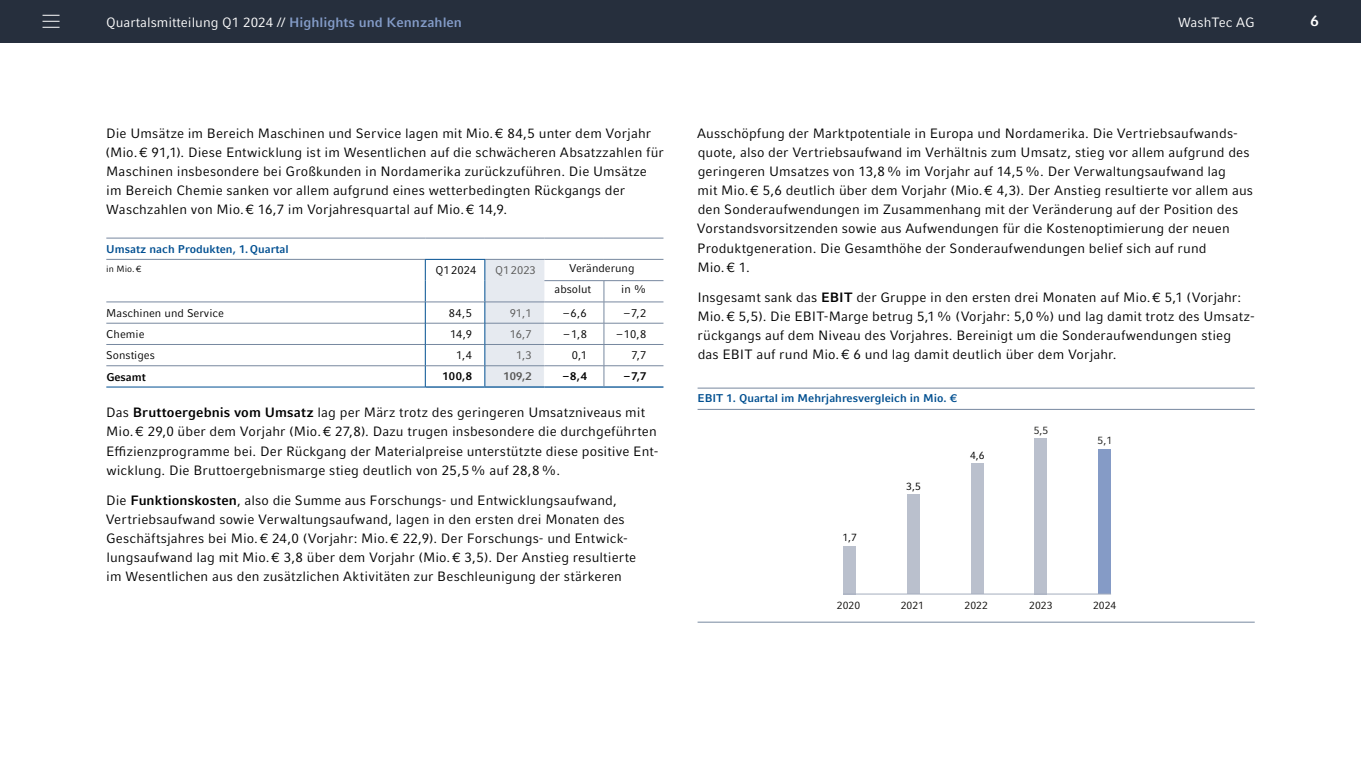
<style>
.page{position:relative;width:1361px;height:766px;background:#fff}
.page>*{position:absolute;margin:0;border:0;box-sizing:border-box;transform-origin:0 0}
.t1{font:700 15px "Compatil Fact LT Pro";color:#fff}
.t2{font:13.5px/19.2px "Compatil Fact LT Pro";letter-spacing:.01em;color:#000}
.t3{font:13.5px "Compatil Fact LT Pro";color:#fff}
.t4{font:11.25px/21.3px "Compatil Fact LT Pro";color:#000}
.t5{font:700 11.25px "Compatil Fact LT Pro";color:#004f90}
.t6{font:700 11.25px "Compatil Fact LT Pro";color:#004f91}
.t7{font:700 11.25px "Compatil Fact LT Pro";color:#000}
.t8{font:11.25px "Compatil Fact LT Pro";color:#575756}
.t9{font:700 11.25px "Compatil Fact LT Pro";color:#575756}
.t10{font:10.5px "Compatil Fact LT Pro";color:#0f0d0b}
.t11{font:10.5px "Compatil Fact LT Pro";color:#000}
.t12{font:10.5px "Compatil Fact LT Pro";color:#1b1b19}
.t13{font:9px "Compatil Fact LT Pro";color:#000}
.s1{font-weight:700;color:#839bc7}
.s2{font-weight:700}
</style>
<div class="page">
<div style="left:0;top:0;width:1361px;height:43px;background:#262f3d"></div>
<svg style="left:43px;top:15px;width:17px;height:13px"></svg>
<hr style="left:697px;top:388px;width:557px;height:1px;background:#77889f">
<hr style="left:697px;top:621px;width:557px;height:1px;background:#77889f">
<hr style="left:697px;top:409px;width:557px;height:1px;background:#77889f">
<div style="left:843px;top:546px;width:13px;height:48px;background:#bac0cd"></div>
<div style="left:907px;top:494px;width:12px;height:100px;background:#bac0cd"></div>
<div style="left:970px;top:463px;width:13px;height:131px;background:#bac0cd"></div>
<div style="left:1034px;top:438px;width:13px;height:156px;background:#bac0cd"></div>
<div style="left:1098px;top:449px;width:13px;height:145px;background:#859bc6"></div>
<hr style="left:843px;top:593px;width:268px;height:1px;background:#a5aebe">
<hr style="left:106px;top:238px;width:319px;height:1px;background:#77889f">
<hr style="left:425px;top:238px;width:60px;height:1px;background:#77889f">
<hr style="left:485px;top:238px;width:59px;height:1px;background:#77889f">
<hr style="left:544px;top:238px;width:60px;height:1px;background:#77889f">
<hr style="left:604px;top:238px;width:59px;height:1px;background:#77889f">
<hr style="left:106px;top:259px;width:319px;height:1px;background:#77889f">
<hr style="left:544px;top:259px;width:60px;height:1px;background:#77889f">
<hr style="left:604px;top:259px;width:59px;height:1px;background:#77889f">
<hr style="left:544px;top:280px;width:60px;height:1px;background:#77889f">
<hr style="left:604px;top:280px;width:59px;height:1px;background:#77889f">
<hr style="left:106px;top:301px;width:319px;height:1px;background:#77889f">
<hr style="left:544px;top:301px;width:60px;height:1px;background:#77889f">
<hr style="left:604px;top:301px;width:59px;height:1px;background:#77889f">
<hr style="left:106px;top:323px;width:319px;height:1px;background:#77889f">
<hr style="left:544px;top:323px;width:60px;height:1px;background:#77889f">
<hr style="left:604px;top:323px;width:59px;height:1px;background:#77889f">
<hr style="left:106px;top:344px;width:319px;height:1px;background:#77889f">
<hr style="left:544px;top:344px;width:60px;height:1px;background:#77889f">
<hr style="left:604px;top:344px;width:59px;height:1px;background:#77889f">
<hr style="left:106px;top:365px;width:319px;height:1px;background:#77889f">
<hr style="left:544px;top:365px;width:60px;height:1px;background:#77889f">
<hr style="left:604px;top:365px;width:59px;height:1px;background:#77889f">
<hr style="left:106px;top:386px;width:319px;height:1px;background:#004f91">
<svg style="left:425px;top:259px;width:120px;height:127px"></svg>
<hr style="left:425px;top:386px;width:60px;height:1px;background:#004f91">
<hr style="left:485px;top:386px;width:59px;height:1px;background:#004f91">
<hr style="left:544px;top:386px;width:60px;height:1px;background:#004f91">
<hr style="left:604px;top:386px;width:59px;height:1px;background:#004f91">
<svg style="left:604px;top:281px;width:1px;height:105px"></svg>
<p class="t3" style="left:106px;top:14px;width:357px">Quartalsmitteilung Q1 2024 // <span class="s1">Highlights und Kennzahlen</span></p>
<p class="t3" style="left:1178px;top:14px;width:78px">WashTec AG</p>
<p class="t2" style="left:106px;top:123px;width:560px">Die Umsätze im Bereich Maschinen und Service lagen mit Mio.€ 84,5 unter dem Vorjahr (Mio.€ 91,1). Diese Entwicklung ist im Wesentlichen auf die schwächeren Absatzzahlen für Maschinen insbesondere bei Großkunden in Nordamerika zurückzuführen. Die Umsätze im Bereich Chemie sanken vor allem aufgrund eines wetterbedingten Rückgangs der Waschzahlen von Mio.€ 16,7 im Vorjahresquartal auf Mio.€ 14,9.</p>
<p class="t2" style="left:697px;top:123px;width:558px">Ausschöpfung der Marktpotentiale in Europa und Nordamerika. Die Vertriebsaufwands&shy;quote, also der Vertriebsaufwand im Verhältnis zum Umsatz, stieg vor allem aufgrund des geringeren Umsatzes von 13,8% im Vorjahr auf 14,5%. Der Verwaltungsaufwand lag<br>mit Mio.€ 5,6 deutlich über dem Vorjahr (Mio.€ 4,3). Der Anstieg resultierte vor allem aus den Sonderaufwendungen im Zusammenhang mit der Veränderung auf der Position des Vorstandsvorsitzenden sowie aus Aufwendungen für die Kostenoptimierung der neuen Produktgeneration. Die Gesamthöhe der Sonderaufwendungen belief sich auf rund<br>Mio.€ 1.</p>
<p class="t2" style="left:697px;top:287px;width:559px">Insgesamt sank das <span class="s2">EBIT</span> der Gruppe in den ersten drei Monaten auf Mio.€ 5,1 (Vorjahr:<br>Mio.€ 5,5). Die EBIT-Marge betrug 5,1% (Vorjahr: 5,0%) und lag damit trotz des Umsatz&shy;rückgangs auf dem Niveau des Vorjahres. Bereinigt um die Sonderaufwendungen stieg das EBIT auf rund Mio.€ 6 und lag damit deutlich über dem Vorjahr.</p>
<p class="t5" style="left:697px;top:391px;width:261px">EBIT 1. Quartal im Mehrjahresvergleich in Mio. €</p>
<p class="t6" style="left:106px;top:242px;width:184px">Umsatz nach Produkten, 1.Quartal</p>
<p class="t13" style="left:106px;top:264px;width:37px">in Mio.€</p>
<p class="t4" style="left:435px;top:259px;width:42px">Q12024</p>
<p class="t8" style="left:495px;top:263px;width:42px">Q12023</p>
<p class="t4" style="left:554px;top:257px;width:81px;text-indent:14px">Veränderung absolut</p>
<p class="t4" style="left:621px;top:279px;width:27px">in %</p>
<p class="t4" style="left:106px;top:302px;width:119px">Maschinen und Service</p>
<p class="t4" style="left:449px;top:302px;width:25px">84,5</p>
<p class="t8" style="left:510px;top:306px;width:23px">91,1</p>
<p class="t4" style="left:563px;top:302px;width:25px">–6,6</p>
<p class="t4" style="left:624px;top:302px;width:24px">–7,2</p>
<p class="t4" style="left:106px;top:323px;width:40px">Chemie</p>
<p class="t4" style="left:450px;top:323px;width:23px">14,9</p>
<p class="t8" style="left:510px;top:327px;width:23px">16,7</p>
<p class="t4" style="left:564px;top:323px;width:24px">–1,8</p>
<p class="t4" style="left:617px;top:323px;width:31px">–10,8</p>
<p class="t4" style="left:106px;top:345px;width:50px">Sonstiges</p>
<p class="t4" style="left:456px;top:345px;width:17px">1,4</p>
<p class="t8" style="left:516px;top:349px;width:17px">1,3</p>
<p class="t4" style="left:572px;top:345px;width:17px">0,1</p>
<p class="t4" style="left:631px;top:345px;width:16px">7,7</p>
<p class="t7" style="left:106px;top:370px;width:41px">Gesamt</p>
<p class="t7" style="left:442px;top:370px;width:31px">100,8</p>
<p class="t9" style="left:503px;top:370px;width:30px">109,2</p>
<p class="t7" style="left:563px;top:370px;width:25px">–8,4</p>
<p class="t7" style="left:624px;top:370px;width:24px">–7,7</p>
<p class="t2" style="left:106px;top:403px;width:554px">Das <span class="s2">Bruttoergebnis vom Umsatz</span> lag per März trotz des geringeren Umsatzniveaus mit Mio.€ 29,0 über dem Vorjahr (Mio.€ 27,8). Dazu trugen insbesondere die durchgeführten Effizienzprogramme bei. Der Rückgang der Materialpreise unterstützte diese positive Ent&shy;wicklung. Die Bruttoergebnismarge stieg deutlich von 25,5% auf 28,8%.</p>
<p class="t2" style="left:106px;top:490px;width:532px">Die <span class="s2">Funktionskosten</span>, also die Summe aus Forschungs- und Entwicklungsaufwand, Vertriebsaufwand sowie Verwaltungsaufwand, lagen in den ersten drei Monaten des Geschäftsjahres bei Mio.€ 24,0 (Vorjahr: Mio.€ 22,9). Der Forschungs- und Entwick&shy;lungsaufwand lag mit Mio.€ 3,8 über dem Vorjahr (Mio.€ 3,5). Der Anstieg resultierte im Wesentlichen aus den zusätzlichen Aktivitäten zur Beschleunigung der stärkeren</p>
<p class="t11" style="left:842px;top:531px;width:16px">1,7</p>
<p class="t10" style="left:837px;top:599px;width:25px">2020</p>
<p class="t11" style="left:906px;top:480px;width:16px">3,5</p>
<p class="t10" style="left:901px;top:599px;width:25px">2021</p>
<p class="t11" style="left:970px;top:449px;width:16px">4,6</p>
<p class="t12" style="left:1034px;top:423px;width:16px">5,5</p>
<p class="t12" style="left:1097px;top:434px;width:16px">5,1</p>
<p class="t10" style="left:964px;top:599px;width:25px">2022</p>
<p class="t10" style="left:1029px;top:599px;width:25px">2023</p>
<p class="t10" style="left:1093px;top:599px;width:25px">2024</p>
<p class="t1" style="left:1310px;top:12px;width:10px">6</p>
</div>
